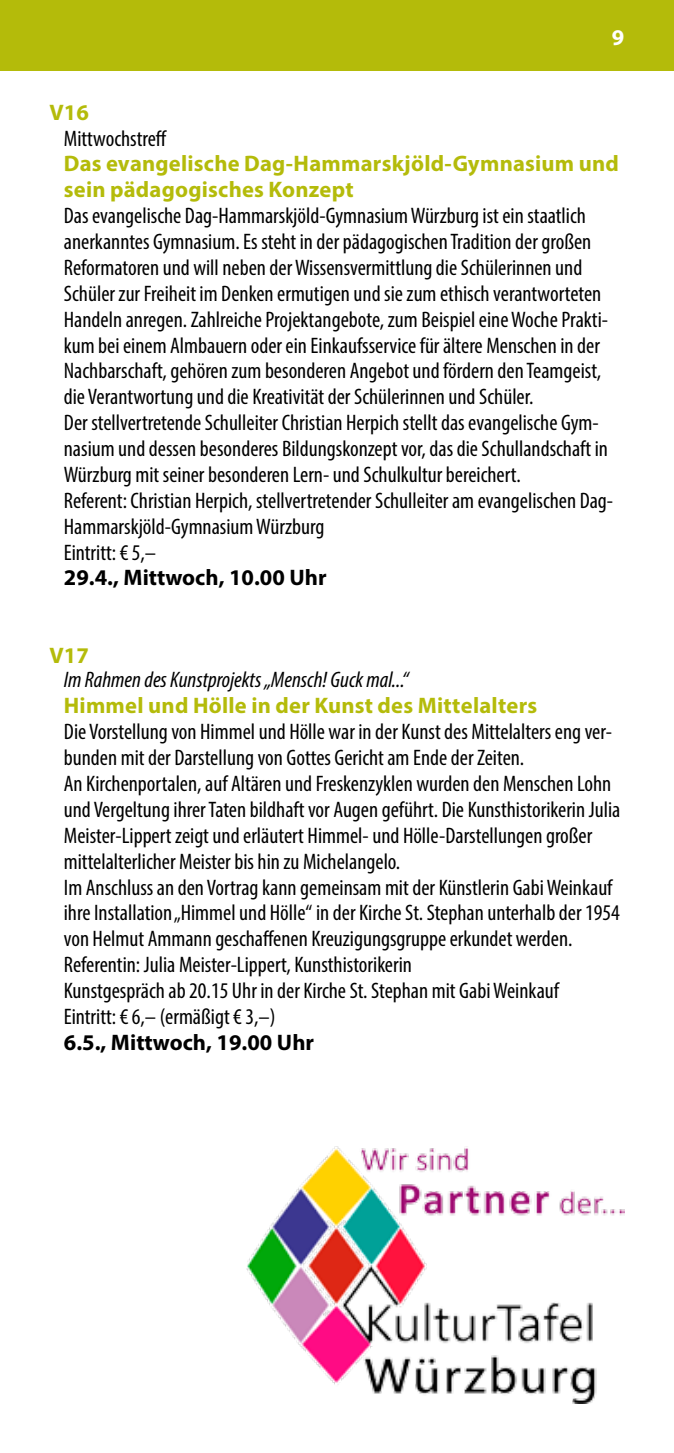
<style>
.page{position:relative;width:674px;height:1453px;background:#fff}
.page>*{position:absolute;margin:0;border:0;box-sizing:border-box;transform-origin:0 0}
.t1{font:condensed 22.5px/25.8px "Myriad Pro";color:#000}
.t2{font:700 22.5px/25.8px "Myriad Pro";letter-spacing:.01em;color:#b4bb0a}
.t3{font:700 22.5px "Myriad Pro";color:#000}
.t4{font:italic condensed 22.5px "Myriad Pro";color:#000}
.t5{font:700 22.5px "Myriad Pro";color:#fff}
</style>
<div class="page">
<div style="left:0;top:0;width:673px;height:71px;background:#b4bb0a"></div>
<img style="left:246px;top:1146px;width:378px;height:257px">
<p class="t5" style="left:611px;top:23px;width:14px">9</p>
<p class="t2" style="left:50px;top:98px;width:41px">V16</p>
<p class="t1" style="left:64px;top:125px;width:105px">Mittwochstreff</p>
<p class="t2" style="left:64px;top:150px;width:556px">Das evangelische Dag-Hammarskjöld-Gymnasium und sein pädagogisches Konzept</p>
<p class="t1" style="left:64px;top:203px;width:550px">Das evangelische Dag-Hammarskjöld-Gymnasium Würzburg ist ein staatlich anerkanntes Gymnasium. Es steht in der pädagogischen Tradition der großen Reformatoren und will neben der Wissensvermittlung die Schülerinnen und Schüler zur Freiheit im Denken ermutigen und sie zum ethisch verantworteten Handeln anregen. Zahlreiche Projektangebote, zum Beispiel eine Woche Prakti&shy;kum bei einem Almbauern oder ein Einkaufsservice für ältere Menschen in der Nachbarschaft, gehören zum besonderen Angebot und fördern den Teamgeist, die Verantwortung und die Kreativität der Schülerinnen und Schüler.<br>Der stellvertretende Schulleiter Christian Herpich stellt das evangelische Gym&shy;nasium und dessen besonderes Bildungskonzept vor, das die Schullandschaft in Würzburg mit seiner besonderen Lern- und Schulkultur bereichert.<br>Referent: Christian Herpich, stellvertretender Schulleiter am evangelischen Dag-Hammarskjöld-Gymnasium Würzburg<br>Eintritt: € 5,–</p>
<p class="t3" style="left:64px;top:563px;width:264px">29.4., Mittwoch, 10.00 Uhr</p>
<p class="t2" style="left:50px;top:642px;width:41px">V17</p>
<p class="t4" style="left:64px;top:666px;width:346px">Im Rahmen des Kunstprojekts „Mensch! Guck mal...“</p>
<p class="t2" style="left:64px;top:692px;width:474px">Himmel und Hölle in der Kunst des Mittelalters</p>
<p class="t1" style="left:64px;top:718px;width:557px">Die Vorstellung von Himmel und Hölle war in der Kunst des Mittelalters eng ver&shy;bunden mit der Darstellung von Gottes Gericht am Ende der Zeiten.<br>An Kirchenportalen, auf Altären und Freskenzyklen wurden den Menschen Lohn und Vergeltung ihrer Taten bildhaft vor Augen geführt. Die Kunsthistorikerin Julia Meister-Lippert zeigt und erläutert Himmel- und Hölle-Darstellungen großer mittelalterlicher Meister bis hin zu Michelangelo.<br>Im Anschluss an den Vortrag kann gemeinsam mit der Künstlerin Gabi Weinkauf ihre Installation „Himmel und Hölle“ in der Kirche St. Stephan unterhalb der 1954 von Helmut Ammann geschaffenen Kreuzigungsgruppe erkundet werden.<br>Referentin: Julia Meister-Lippert, Kunsthistorikerin<br>Kunstgespräch ab 20.15 Uhr in der Kirche St. Stephan mit Gabi Weinkauf<br>Eintritt: € 6,– (ermäßigt € 3,–)</p>
<p class="t3" style="left:64px;top:1027px;width:251px">6.5., Mittwoch, 19.00 Uhr</p>
</div>
